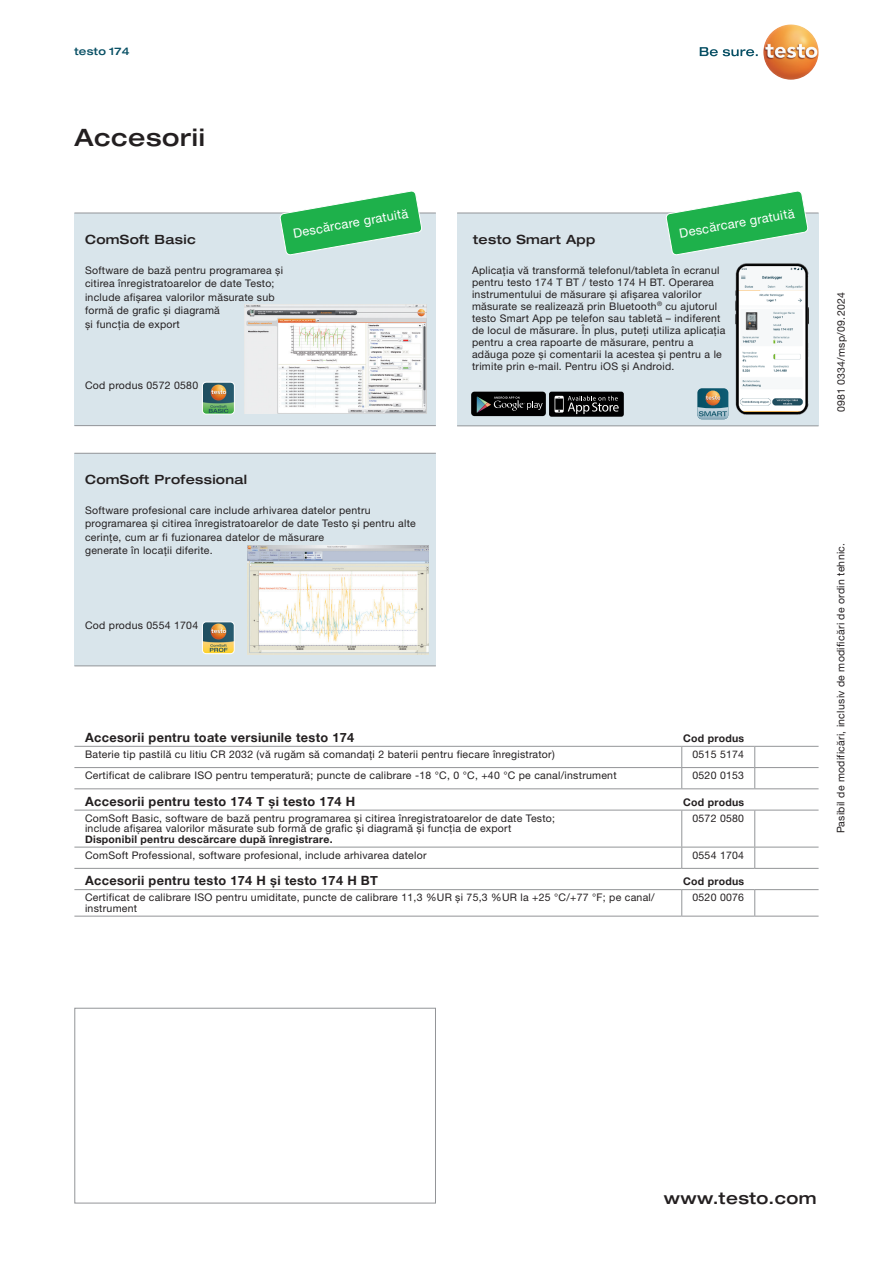
<style>
.page{position:relative;width:893px;height:1263px;background:#fff}
.page>*{position:absolute;margin:0;border:0;box-sizing:border-box;transform-origin:0 0}
.DS_Headline_16{font:500 expanded 24px "Helvetica Neue LTW1 G";letter-spacing:.025em;color:#231f20}
.DS_Link{font:500 expanded 16.5px "Helvetica Neue LTW1 G";letter-spacing:.025em;color:#231f20}
.table_product_header{font:700 12.75px "Helvetica Neue";letter-spacing:.025em;color:#231f20}
.DS_Subline{font:500 expanded 12.75px "Helvetica Neue LTW1 G";letter-spacing:.025em;color:#231f20}
.DS_Copy_8_5{font:12.75px "Helvetica Neue LTW1 G";color:#fff}
.table_product_body{font:10.5px/10.5px "Helvetica Neue LTW1 G";letter-spacing:.025em;color:#231f20}
.DS_Copy_7{font:10.5px/13.5px "Helvetica Neue LTW1 G";letter-spacing:.025em;color:#231f20}
.OrderText_P2{font:10.5px/12px "Helvetica Neue LTW1 G";letter-spacing:.025em;color:#231f20}
.table_product_header-2{font:700 10.5px "Helvetica Neue";letter-spacing:.025em;color:#231f20}
.DS_Rubrik{font:500 expanded 10.5px "Helvetica Neue LTW1 G";letter-spacing:.025em;color:#074f64}
.s1{font-family:"Helvetica Neue";font-weight:700}
</style>
<div class="page">
<div style="left:457px;top:213px;width:362px;height:212px;background:#d9e5eb"></div>
<hr style="left:457px;top:213px;width:362px;height:1px;background:#939598">
<hr style="left:457px;top:425px;width:362px;height:1px;background:#939598">
<img style="left:735px;top:263px;width:73px;height:152px">
<svg style="left:697px;top:388px;width:31px;height:31px"></svg>
<svg style="left:700px;top:47px;width:58px;height:9px"></svg>
<img style="left:763px;top:24px;width:56px;height:56px;border-radius:28px">
<div style="left:74px;top:213px;width:362px;height:213px;background:#d9e5eb"></div>
<div style="left:74px;top:453px;width:362px;height:213px;background:#d9e5eb"></div>
<hr style="left:74px;top:213px;width:362px;height:1px;background:#939598">
<hr style="left:74px;top:453px;width:362px;height:1px;background:#939598">
<hr style="left:74px;top:425px;width:362px;height:1px;background:#939598">
<hr style="left:74px;top:665px;width:362px;height:1px;background:#939598">
<img style="left:244px;top:304px;width:183px;height:109px">
<img style="left:247px;top:546px;width:181px;height:108px">
<img style="left:204px;top:623px;width:29px;height:29px">
<div style="left:202px;top:621px;width:33px;height:33px;border:1px solid #fff;border-radius:4px"></div>
<img style="left:203px;top:382px;width:30px;height:31px">
<div style="left:202px;top:382px;width:33px;height:33px;border:1px solid #fff;border-radius:4px"></div>
<div style="left:471px;top:392px;width:75px;height:24px;background:#000;border-radius:3px"></div>
<svg style="left:477px;top:397px;width:66px;height:16px"></svg>
<div style="left:549px;top:392px;width:75px;height:25px;background:#000001;border-radius:2px"></div>
<svg style="left:555px;top:396px;width:64px;height:18px"></svg>
<hr style="left:74px;top:746px;width:608px;height:1px;background:#939598">
<hr style="left:682px;top:746px;width:73px;height:1px;background:#939598">
<hr style="left:755px;top:746px;width:64px;height:1px;background:#939598">
<hr style="left:74px;top:767px;width:608px;height:1px;background:#939598">
<hr style="left:682px;top:767px;width:73px;height:1px;background:#939598">
<svg style="left:681px;top:747px;width:1px;height:41px"></svg>
<hr style="left:755px;top:767px;width:64px;height:1px;background:#939598">
<svg style="left:754px;top:747px;width:1px;height:41px"></svg>
<hr style="left:74px;top:810px;width:608px;height:1px;background:#939598">
<hr style="left:682px;top:810px;width:73px;height:1px;background:#939598">
<hr style="left:681px;top:810px;width:1px;height:37px;background:#939598">
<hr style="left:755px;top:810px;width:64px;height:1px;background:#939598">
<hr style="left:754px;top:810px;width:1px;height:37px;background:#939598">
<hr style="left:74px;top:847px;width:608px;height:1px;background:#939598">
<hr style="left:682px;top:847px;width:73px;height:1px;background:#939598">
<svg style="left:681px;top:847px;width:1px;height:21px"></svg>
<hr style="left:755px;top:847px;width:64px;height:1px;background:#939598">
<svg style="left:754px;top:847px;width:1px;height:21px"></svg>
<hr style="left:74px;top:889px;width:608px;height:1px;background:#939598">
<hr style="left:682px;top:889px;width:73px;height:1px;background:#939598">
<svg style="left:681px;top:890px;width:1px;height:26px"></svg>
<hr style="left:755px;top:889px;width:64px;height:1px;background:#939598">
<svg style="left:754px;top:890px;width:1px;height:26px"></svg>
<hr style="left:74px;top:916px;width:608px;height:1px;background:#939598">
<hr style="left:682px;top:916px;width:73px;height:1px;background:#939598">
<hr style="left:755px;top:916px;width:64px;height:1px;background:#939598">
<hr style="left:74px;top:868px;width:608px;height:1px;background:#939598">
<hr style="left:682px;top:868px;width:73px;height:1px;background:#939598">
<hr style="left:755px;top:868px;width:64px;height:1px;background:#939598">
<hr style="left:74px;top:788px;width:608px;height:1px;background:#939598">
<hr style="left:682px;top:788px;width:73px;height:1px;background:#939598">
<hr style="left:755px;top:788px;width:64px;height:1px;background:#939598">
<svg style="left:666px;top:191px;width:142px;height:64px"></svg>
<svg style="left:280px;top:191px;width:142px;height:64px"></svg>
<div style="left:74px;top:1008px;width:362px;height:195px;background:#fff;border:1px solid #939598"></div>
<p class="DS_Rubrik" style="left:74px;top:44px;width:57px">testo 174</p>
<p class="DS_Headline_16" style="left:74px;top:122px;width:132px">Accesorii</p>
<p class="DS_Subline" style="left:85px;top:231px;width:112px">ComSoft Basic</p>
<p class="DS_Copy_7" style="left:85px;top:263px;width:200px">Software de bază pentru programarea și citirea înregistratoarelor de date Testo; include afișarea valorilor măsurate sub formă de grafic și diagramă</p>
<p class="DS_Copy_7" style="left:85px;top:317px;width:96px">și funcția de export</p>
<p class="DS_Copy_7" style="left:85px;top:378px;width:115px">Cod produs 0572 0580</p>
<p class="DS_Copy_8_5" style="left:292px;top:225px;width:118px;rotate:-10deg">Descărcare gratuită</p>
<p class="DS_Copy_8_5" style="left:678px;top:225px;width:118px;rotate:-10deg">Descărcare gratuită</p>
<p class="DS_Subline" style="left:473px;top:231px;width:124px">testo Smart App</p>
<p class="OrderText_P2" style="left:472px;top:264px;width:255px">Aplicația vă transformă telefonul/tableta în ecranul pentru testo 174 T BT / testo 174 H BT. Operarea instrumentului de măsurare și afișarea valorilor măsurate se realizează prin Bluetooth<sup>®</sup> cu ajutorul testo Smart App pe telefon sau tabletă – indiferent de locul de măsurare. În plus, puteți utiliza aplicația pentru a crea rapoarte de măsurare, pentru a adăuga poze și comentarii la acestea și pentru a le trimite prin e-mail. Pentru iOS și Android.</p>
<p class="DS_Subline" style="left:85px;top:471px;width:164px">ComSoft Professional</p>
<p class="DS_Copy_7" style="left:85px;top:503px;width:332px">Software profesional care include arhivarea datelor pentru programarea și citirea înregistratoarelor de date Testo și pentru alte cerințe, cum ar fi fuzionarea datelor de măsurare<br>generate în locații diferite.</p>
<p class="DS_Copy_7" style="left:85px;top:619px;width:115px">Cod produs 0554 1704</p>
<p class="table_product_header" style="left:85px;top:727px;width:271px">Accesorii pentru toate versiunile testo 174</p>
<p class="table_product_header-2" style="left:683px;top:730px;width:62px">Cod produs</p>
<p class="table_product_body" style="left:85px;top:749px;width:471px">Baterie tip pastilă cu litiu CR 2032 (vă rugăm să comandați 2 baterii pentru fiecare înregistrator)</p>
<p class="table_product_body" style="left:692px;top:749px;width:53px">0515 5174</p>
<p class="table_product_body" style="left:85px;top:770px;width:533px">Certificat de calibrare ISO pentru temperatură; puncte de calibrare -18 °C, 0 °C, +40 °C pe canal/instrument</p>
<p class="table_product_body" style="left:692px;top:770px;width:53px">0520 0153</p>
<p class="table_product_header" style="left:85px;top:791px;width:272px">Accesorii pentru testo 174 T și testo 174 H</p>
<p class="table_product_header-2" style="left:683px;top:794px;width:62px">Cod produs</p>
<p class="table_product_body" style="left:85px;top:813px;width:472px">ComSoft Basic, software de bază pentru programarea și citirea înregistratoarelor de date Testo; include afișarea valorilor măsurate sub formă de grafic și diagramă și funcția de export<br><span class="s1">Disponibil pentru descărcare după înregistrare.</span></p>
<p class="table_product_body" style="left:692px;top:813px;width:53px">0572 0580</p>
<p class="table_product_body" style="left:85px;top:850px;width:343px">ComSoft Professional, software profesional, include arhivarea datelor</p>
<p class="table_product_body" style="left:692px;top:850px;width:53px">0554 1704</p>
<p class="table_product_header" style="left:85px;top:871px;width:294px">Accesorii pentru testo 174 H și testo 174 H BT</p>
<p class="table_product_header-2" style="left:683px;top:873px;width:62px">Cod produs</p>
<p class="table_product_body" style="left:85px;top:892px;width:571px">Certificat de calibrare ISO pentru umiditate, puncte de calibrare 11,3 %UR și 75,3 %UR la +25 °C/+77 °F; pe canal/ instrument</p>
<p class="table_product_body" style="left:692px;top:892px;width:53px">0520 0076</p>
<p class="DS_Copy_7" style="left:834px;top:412px;width:122px;rotate:-90deg">0981 0334/msp/09.2024</p>
<p class="DS_Copy_7" style="left:834px;top:833px;width:292px;rotate:-90deg">Pasibil de modificări, inclusiv de modificări de ordin tehnic.</p>
<p class="DS_Link" style="left:664px;top:1187px;width:154px">www.testo.com</p>
</div>
